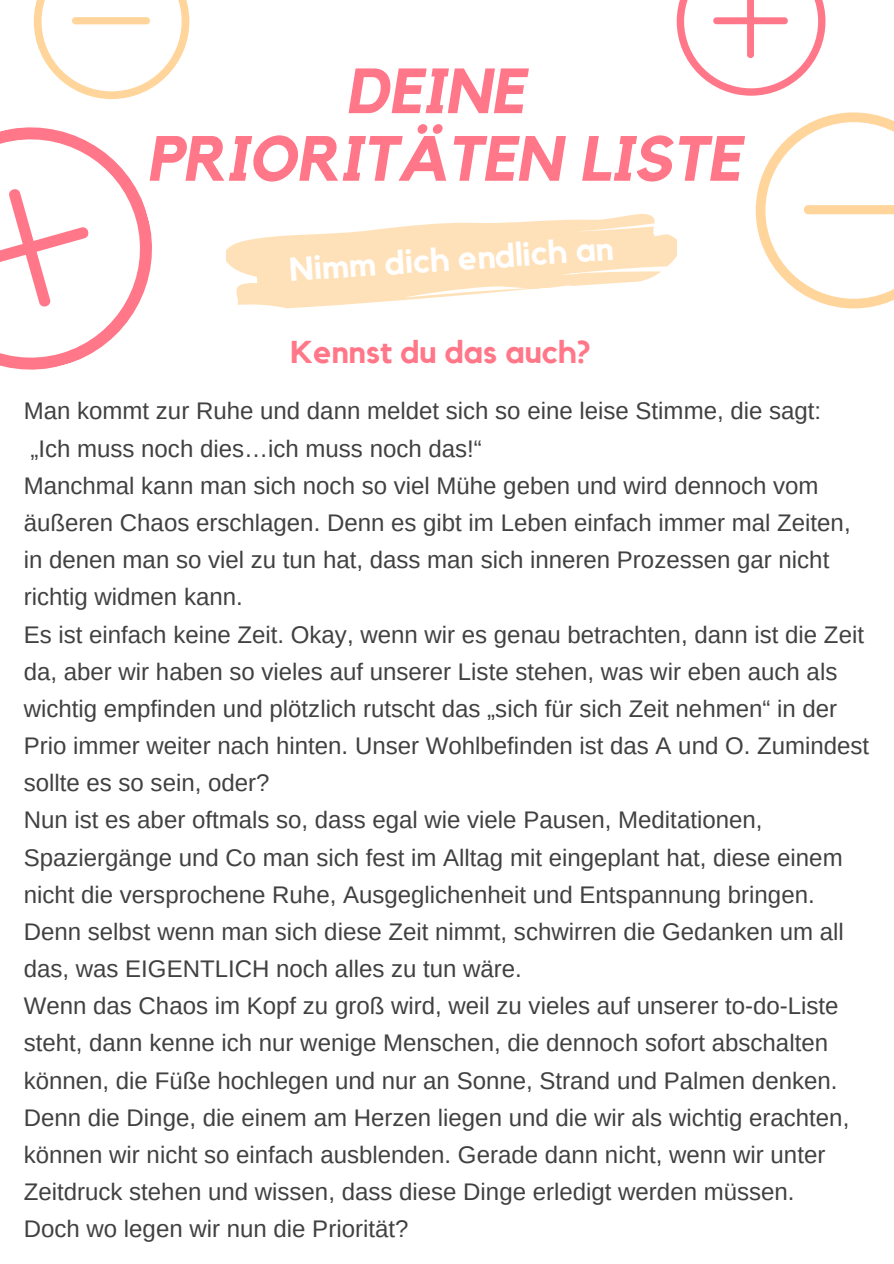
<style>
.page{position:relative;width:894px;height:1264px;background:#fff}
.page>*{position:absolute;margin:0;border:0;box-sizing:border-box;transform-origin:0 0}
.t1{font:italic 700 63px "Kollektif";color:#f78}
.t2{font:700 33.15px "Kollektif";color:#fff}
.t3{font:700 31.5px "Kollektif";color:#f78}
.t4{font:24px/37.2px "Arimo";color:#424141}
</style>
<div class="page">
<svg style="left:227px;top:214px;width:449px;height:94px"></svg>
<svg style="left:34px;top:0;width:155px;height:99px"></svg>
<svg style="left:676px;top:0;width:149px;height:96px"></svg>
<svg style="left:0;top:127px;width:152px;height:243px"></svg>
<svg style="left:0;top:186px;width:91px;height:123px"></svg>
<svg style="left:755px;top:112px;width:138px;height:196px"></svg>
<p class="t1" style="left:345px;top:62px;width:181px">DEINE</p>
<p class="t1" style="left:147px;top:130px;width:595px">PRIORITÄTEN LISTE</p>
<p class="t2" style="left:288px;top:255px;width:326px;rotate:-4deg">Nimm dich endlich an</p>
<p class="t3" style="left:290px;top:337px;width:302px">Kennst du das auch?</p>
<p class="t4" style="left:24px;top:392px;width:798px">Man kommt zur Ruhe und dann meldet sich so eine leise Stimme, die sagt:</p>
<p class="t4" style="left:30px;top:429px;width:453px">„Ich muss noch dies…ich muss noch das!“</p>
<p class="t4" style="left:24px;top:467px;width:828px">Manchmal kann man sich noch so viel Mühe geben und wird dennoch vom äußeren Chaos erschlagen. Denn es gibt im Leben einfach immer mal Zeiten,</p>
<p class="t4" style="left:24px;top:541px;width:806px">in denen man so viel zu tun hat, dass man sich inneren Prozessen gar nicht richtig widmen kann.</p>
<p class="t4" style="left:24px;top:615px;width:846px">Es ist einfach keine Zeit. Okay, wenn wir es genau betrachten, dann ist die Zeit da, aber wir haben so vieles auf unserer Liste stehen, was wir eben auch als wichtig empfinden und plötzlich rutscht das „sich für sich Zeit nehmen“ in der Prio immer weiter nach hinten. Unser Wohlbefinden ist das A und O. Zumindest sollte es so sein, oder?</p>
<p class="t4" style="left:24px;top:801px;width:820px">Nun ist es aber oftmals so, dass egal wie viele Pausen, Meditationen,<br>Spaziergänge und Co man sich fest im Alltag mit eingeplant hat, diese einem nicht die versprochene Ruhe, Ausgeglichenheit und Entspannung bringen.</p>
<p class="t4" style="left:24px;top:913px;width:821px">Denn selbst wenn man sich diese Zeit nimmt, schwirren die Gedanken um all das, was EIGENTLICH noch alles zu tun wäre.</p>
<p class="t4" style="left:24px;top:987px;width:816px">Wenn das Chaos im Kopf zu groß wird, weil zu vieles auf unserer to-do-Liste steht, dann kenne ich nur wenige Menschen, die dennoch sofort abschalten können, die Füße hochlegen und nur an Sonne, Strand und Palmen denken.</p>
<p class="t4" style="left:24px;top:1098px;width:826px">Denn die Dinge, die einem am Herzen liegen und die wir als wichtig erachten, können wir nicht so einfach ausblenden. Gerade dann nicht, wenn wir unter<br>Zeitdruck stehen und wissen, dass diese Dinge erledigt werden müssen.</p>
<p class="t4" style="left:24px;top:1210px;width:386px">Doch wo legen wir nun die Priorität?</p>
</div>
